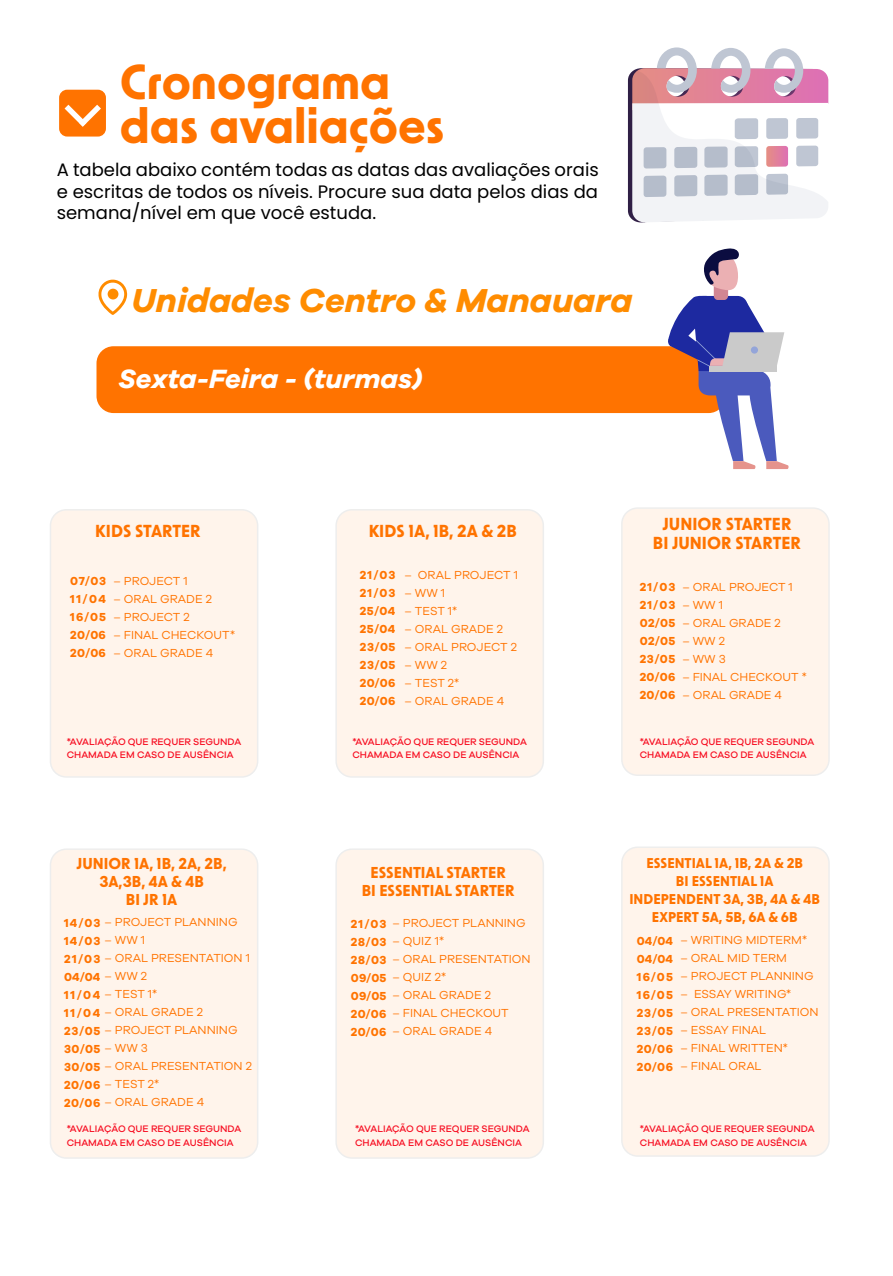
<style>
.page{position:relative;width:893px;height:1276px;background:#fff}
.page>*{position:absolute;margin:0;border:0;box-sizing:border-box;transform-origin:0 0}
.t1{font:700 46.5px/43.5px "New Order";color:#ff7300}
.t2{font:italic 700 34.2px "Galano Grotesque";color:#ff8c00}
.t3{font:italic 700 27.3px "Galano Grotesque";color:#fff}
.t4{font:18px/21.6px "Poppins";color:#000;text-align:justify}
.t5{font:700 16.5px/19.8px "New Order";color:#ff7300;text-align:center}
.t6{font:700 15px/18px "New Order";color:#ff7300;text-align:center}
.t7{font:700 13.5px/18px "New Order";color:#ff7300;text-align:center}
.t8{font:12px/18.3px "Galano Grotesque";color:#ff7300}
.t9{font:700 12px/18px "Galano Grotesque";letter-spacing:.035em;color:#ff7300;text-align:justify}
.t10{font:500 9.75px/13.4px "Galano Grotesque";color:#f70d21}
.s1{font-weight:700}
</style>
<div class="page">
<div style="left:96px;top:346px;width:630px;height:67px;background:#ff7300;border-radius:17px"></div>
<svg style="left:98px;top:280px;width:29px;height:35px"></svg>
<div style="left:108px;top:289px;width:10px;height:10px;background:#ff8c00;border-radius:50%"></div>
<svg style="left:667px;top:248px;width:122px;height:221px"></svg>
<div style="left:59px;top:90px;width:47px;height:47px;background:#ff7300;border-radius:8px"></div>
<svg style="left:65px;top:105px;width:36px;height:22px"></svg>
<svg style="left:628px;top:47px;width:200px;height:176px"></svg>
<div style="left:50px;top:510px;width:208px;height:267px;background:#fff4eb;border-radius:16px"></div>
<div style="left:50px;top:509px;width:208px;height:268px;border:2px solid #1d1d1b;border-radius:16px"></div>
<div style="left:336px;top:849px;width:207px;height:309px;background:#fff4eb;border-radius:16px"></div>
<div style="left:335px;top:848px;width:209px;height:310px;border:2px solid #1d1d1b;border-radius:16px"></div>
<div style="left:50px;top:849px;width:208px;height:309px;background:#fff4eb;border-radius:16px"></div>
<div style="left:50px;top:848px;width:208px;height:310px;border:2px solid #1d1d1b;border-radius:16px"></div>
<div style="left:622px;top:847px;width:207px;height:309px;background:#fff4eb;border-radius:16px"></div>
<div style="left:621px;top:846px;width:209px;height:310px;border:2px solid #1d1d1b;border-radius:16px"></div>
<div style="left:336px;top:510px;width:207px;height:267px;background:#fff4eb;border-radius:16px"></div>
<div style="left:335px;top:509px;width:209px;height:268px;border:2px solid #1d1d1b;border-radius:16px"></div>
<div style="left:622px;top:508px;width:207px;height:267px;background:#fff4eb;border-radius:16px"></div>
<div style="left:621px;top:507px;width:209px;height:269px;border:2px solid #1d1d1b;border-radius:16px"></div>
<h1 class="t1" style="left:120px;top:58px;width:326px">Cronograma das avaliações</h1>
<h3 class="t4" style="left:57px;top:159px;width:544px">A tabela abaixo contém todas as datas das avaliações orais e escritas de todos os níveis. Procure sua data pelos dias da semana/nível em que você estuda.</h3>
<h2 class="t2" style="left:131px;top:279px;width:502px">Unidades Centro &amp; Manauara</h2>
<h3 class="t3" style="left:118px;top:362px;width:306px">Sexta-Feira - (turmas)</h3>
<h3 class="t5" style="left:95px;top:520px;width:107px">KIDS STARTER</h3>
<p class="t9" style="left:70px;top:571px;width:37px">07/03<br>11/04<br>16/05<br>20/06<br>20/06</p>
<p class="t8" style="left:113px;top:571px;width:76px">– PROJECT 1</p>
<p class="t8" style="left:113px;top:589px;width:100px">– ORAL GRADE 2</p>
<p class="t8" style="left:113px;top:607px;width:78px">– PROJECT 2</p>
<p class="t8" style="left:113px;top:625px;width:123px">– FINAL CHECKOUT*</p>
<p class="t8" style="left:113px;top:643px;width:101px">– ORAL GRADE 4</p>
<h3 class="t5" style="left:369px;top:520px;width:150px">KIDS 1A, 1B, 2A &amp; 2B</h3>
<p class="t9" style="left:360px;top:565px;width:37px">21/03<br>21/03<br>25/04<br>25/04<br>23/05<br>23/05<br>20/06<br>20/06</p>
<p class="t8" style="left:404px;top:565px;width:115px">– ORAL PROJECT 1</p>
<p class="t8" style="left:404px;top:583px;width:42px">– WW 1</p>
<p class="t8" style="left:404px;top:601px;width:54px">– TEST 1*</p>
<p class="t8" style="left:404px;top:619px;width:100px">– ORAL GRADE 2</p>
<p class="t8" style="left:404px;top:637px;width:114px">– ORAL PROJECT 2</p>
<p class="t8" style="left:404px;top:655px;width:44px">– WW 2</p>
<p class="t8" style="left:404px;top:673px;width:56px">– TEST 2*</p>
<p class="t8" style="left:404px;top:691px;width:101px">– ORAL GRADE 4</p>
<h3 class="t5" style="left:653px;top:513px;width:150px">JUNIOR STARTER<br>BI JUNIOR STARTER</h3>
<p class="t9" style="left:640px;top:578px;width:37px">21/03<br>21/03<br>02/05<br>02/05<br>23/05<br>20/06<br>20/06</p>
<p class="t8" style="left:682px;top:578px;width:112px">– ORAL PROJECT 1</p>
<p class="t8" style="left:682px;top:596px;width:42px">– WW 1</p>
<p class="t8" style="left:682px;top:614px;width:100px">– ORAL GRADE 2</p>
<p class="t8" style="left:682px;top:632px;width:44px">– WW 2</p>
<p class="t8" style="left:682px;top:650px;width:45px">– WW 3</p>
<p class="t8" style="left:682px;top:668px;width:126px">– FINAL CHECKOUT *</p>
<p class="t8" style="left:682px;top:686px;width:101px">– ORAL GRADE 4</p>
<p class="t10" style="left:67px;top:734px;width:176px">*AVALIAÇÃO QUE REQUER SEGUNDA<br>CHAMADA EM CASO DE AUSÊNCIA</p>
<p class="t6" style="left:77px;top:854px;width:152px">JUNIOR 1A, 1B, 2A, 2B,<br>3A,3B, 4A &amp; 4B<br>BI JR 1A</p>
<p class="t8" style="left:64px;top:912px;width:175px;line-height:18.9px"><span class="s1">14/03</span> – PROJECT PLANNING<br><span class="s1">14/03</span> – WW 1</p>
<p class="t8" style="left:64px;top:948px;width:187px;line-height:18.9px"><span class="s1">21/03</span> – ORAL PRESENTATION 1<br><span class="s1">04/04</span> – WW 2</p>
<p class="t8" style="left:64px;top:985px;width:175px"><span class="s1">11/04</span> – TEST 1*<br><span class="s1">11/04</span> – ORAL GRADE 2<br><span class="s1">23/05</span> – PROJECT PLANNING<br><span class="s1">30/05</span> – WW 3</p>
<p class="t8" style="left:64px;top:1057px;width:189px"><span class="s1">30/05</span> – ORAL PRESENTATION 2<br><span class="s1">20/06</span> – TEST 2*<br><span class="s1">20/06</span> – ORAL GRADE 4</p>
<p class="t10" style="left:352px;top:734px;width:176px">*AVALIAÇÃO QUE REQUER SEGUNDA<br>CHAMADA EM CASO DE AUSÊNCIA</p>
<p class="t10" style="left:640px;top:734px;width:176px">*AVALIAÇÃO QUE REQUER SEGUNDA<br>CHAMADA EM CASO DE AUSÊNCIA</p>
<p class="t6" style="left:362px;top:863px;width:155px">ESSENTIAL STARTER<br>BI ESSENTIAL STARTER</p>
<p class="t9" style="left:351px;top:914px;width:37px">21/03<br>28/03<br>28/03<br>09/05<br>09/05<br>20/06<br>20/06</p>
<p class="t8" style="left:392px;top:913px;width:135px">– PROJECT PLANNING</p>
<p class="t8" style="left:392px;top:931px;width:53px">– QUIZ 1*</p>
<p class="t8" style="left:392px;top:949px;width:140px">– ORAL PRESENTATION</p>
<p class="t8" style="left:392px;top:967px;width:55px">– QUIZ 2*</p>
<p class="t8" style="left:392px;top:985px;width:100px">– ORAL GRADE 2</p>
<p class="t8" style="left:392px;top:1003px;width:118px">– FINAL CHECKOUT</p>
<p class="t8" style="left:392px;top:1021px;width:101px">– ORAL GRADE 4</p>
<p class="t7" style="left:629px;top:853px;width:192px">ESSENTIAL 1A, 1B, 2A &amp; 2B<br>BI ESSENTIAL 1A<br>INDEPENDENT 3A, 3B, 4A &amp; 4B<br>EXPERT 5A, 5B, 6A &amp; 6B</p>
<p class="t9" style="left:637px;top:932px;width:38px">04/04<br>04/04<br>16/05<br>16/05<br>23/05<br>23/05<br>20/06<br>20/06</p>
<p class="t8" style="left:680px;top:931px;width:128px">– WRITING MIDTERM*</p>
<p class="t8" style="left:680px;top:949px;width:108px">– ORAL MID TERM</p>
<p class="t8" style="left:680px;top:967px;width:135px">– PROJECT PLANNING</p>
<p class="t8" style="left:680px;top:985px;width:112px">– ESSAY WRITING*</p>
<p class="t8" style="left:680px;top:1003px;width:140px">– ORAL PRESENTATION</p>
<p class="t8" style="left:680px;top:1021px;width:87px">– ESSAY FINAL</p>
<p class="t8" style="left:680px;top:1039px;width:109px">– FINAL WRITTEN*</p>
<p class="t8" style="left:680px;top:1057px;width:83px">– FINAL ORAL</p>
<p class="t10" style="left:67px;top:1122px;width:176px">*AVALIAÇÃO QUE REQUER SEGUNDA<br>CHAMADA EM CASO DE AUSÊNCIA</p>
<p class="t10" style="left:355px;top:1122px;width:176px">*AVALIAÇÃO QUE REQUER SEGUNDA<br>CHAMADA EM CASO DE AUSÊNCIA</p>
<p class="t10" style="left:640px;top:1122px;width:176px">*AVALIAÇÃO QUE REQUER SEGUNDA<br>CHAMADA EM CASO DE AUSÊNCIA</p>
</div>
